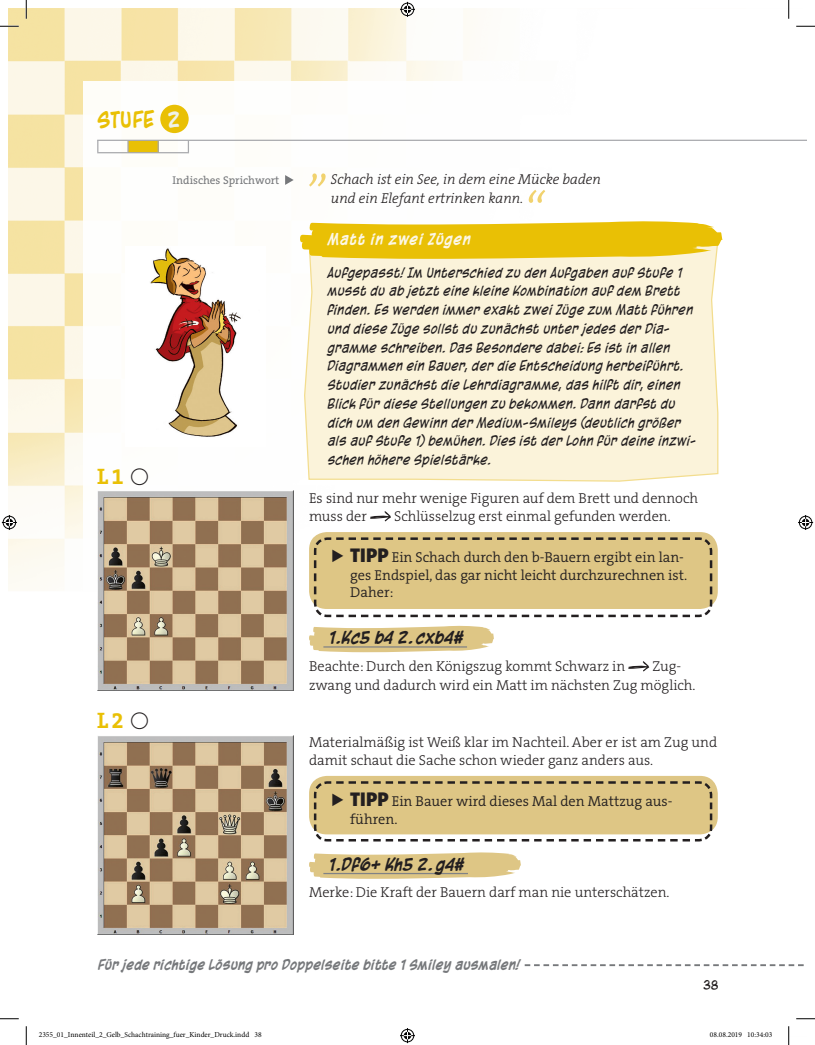
<style>
.page{position:relative;width:815px;height:1045px;background:#fff}
.page>*{position:absolute;margin:0;border:0;box-sizing:border-box;transform-origin:0 0}
.t1{font:700 22.5px "The Serif B W7";color:#e9c005}
.t2{font:700 20.62px "Blambot Casual";letter-spacing:-.005em;color:#e9c005}
.t3{font:italic 700 16.25px "Blambot Casual";color:#231f20}
.t4{font:300 14.38px/18.8px "The Serif B W3";color:#231f20}
.t5{font:300 14.38px/17.2px "The Serif B W4";color:#231f20}
.t6{font:italic 300 14.38px/18.8px "The Serif B W3";color:#231f20}
.t7{font:italic 700 14.38px "Blambot Casual";letter-spacing:.04em;color:#fcf7e5}
.t8{font:italic 13.12px/18.8px "Blambot Casual";letter-spacing:.025em;color:#231f20}
.t9{font:italic 700 13.12px "Blambot Casual";letter-spacing:-.005em;color:#76787b}
.t10{font:12.5px "Blambot Casual";color:#231f20}
.t11{font:11.25px "The Serif B W5 Plain";color:#76787b}
.t12{font:7.5px "Minion Pro";color:#000}
.s1{color:#eff2e8}
.s2{font-family:"The Sans C5";font-weight:900;font-size:20px}
</style>
<div class="page">
<img style="left:9px;top:9px;width:793px;height:627px">
<div style="left:83px;top:81px;width:705px;height:537px;background:#fff"></div>
<div style="left:128px;top:140px;width:30px;height:13px;background:#e9c005"></div>
<svg style="left:127px;top:141px;width:2px;height:11px"></svg>
<svg style="left:157px;top:141px;width:2px;height:11px"></svg>
<hr style="left:97px;top:152px;width:31px;height:1px;background:#a8a9ad">
<hr style="left:128px;top:152px;width:30px;height:1px;background:#a8a9ad">
<hr style="left:158px;top:152px;width:31px;height:1px;background:#a8a9ad">
<img style="left:789px;top:409px;width:17px;height:627px">
<div style="left:789px;top:428px;width:17px;height:537px;background:#fff"></div>
<hr style="left:97px;top:140px;width:709px;height:1px;background:#a8a9ad">
<svg style="left:524px;top:964px;width:282px;height:2px"></svg>
<img style="left:97px;top:491px;width:196px;height:199px">
<img style="left:97px;top:736px;width:196px;height:198px">
<img style="left:150px;top:248px;width:91px;height:189px">
<div style="left:160px;top:105px;width:29px;height:28px;background:#e9c005;border-radius:50%"></div>
<div style="left:304px;top:259px;width:415px;height:223px;background:#fbf3da"></div>
<svg style="left:309px;top:173px;width:17px;height:14px"></svg>
<svg style="left:528px;top:190px;width:17px;height:13px"></svg>
<svg style="left:370px;top:511px;width:21px;height:10px"></svg>
<svg style="left:309px;top:625px;width:185px;height:27px;background:#e1cd97"></svg>
<hr style="left:323px;top:646px;width:144px;height:1px;background:#808285">
<svg style="left:628px;top:661px;width:21px;height:10px"></svg>
<div style="left:309px;top:532px;width:408px;height:77px;background:#dec685;border-radius:18px"></div>
<svg style="left:312px;top:536px;width:401px;height:82px"></svg>
<svg style="left:309px;top:852px;width:212px;height:27px;background:#e2ce97"></svg>
<hr style="left:323px;top:873px;width:145px;height:1px;background:#808285">
<div style="left:309px;top:776px;width:408px;height:58px;background:#dec685;border-radius:18px"></div>
<svg style="left:312px;top:780px;width:401px;height:62px"></svg>
<svg style="left:285px;top:175px;width:8px;height:10px"></svg>
<svg style="left:300px;top:221px;width:422px;height:38px;background:#ebc724"></svg>
<svg style="left:0;top:25px;width:19px;height:2px"></svg>
<svg style="left:796px;top:25px;width:18px;height:2px"></svg>
<svg style="left:0;top:1018px;width:19px;height:1px"></svg>
<svg style="left:796px;top:1018px;width:18px;height:1px"></svg>
<svg style="left:25px;top:0;width:2px;height:19px"></svg>
<svg style="left:25px;top:1026px;width:2px;height:19px"></svg>
<svg style="left:787px;top:0;width:2px;height:19px"></svg>
<svg style="left:788px;top:1026px;width:1px;height:19px"></svg>
<svg style="left:400px;top:2px;width:15px;height:15px"></svg>
<svg style="left:400px;top:1028px;width:15px;height:15px"></svg>
<svg style="left:2px;top:515px;width:15px;height:15px"></svg>
<svg style="left:798px;top:515px;width:14px;height:15px"></svg>
<h2 class="t2" style="left:97px;top:107px;width:84px">STUFE <span class="s1">2</span></h2>
<p class="t11" style="left:172px;top:173px;width:108px">Indisches Sprichwort</p>
<h1 class="t1" style="left:97px;top:461px;width:21px">L1</h1>
<h1 class="t1" style="left:97px;top:705px;width:21px">L2</h1>
<p class="t6" style="left:331px;top:170px;width:271px">Schach ist ein See, in dem eine Mücke baden und ein Elefant ertrinken kann.</p>
<p class="t7" style="left:327px;top:231px;width:145px">Matt in zwei Zügen</p>
<p class="t8" style="left:327px;top:263px;width:370px">Aufgepasst! Im Unterschied zu den Aufgaben auf Stufe 1 musst du ab jetzt eine kleine Kombination auf dem Brett finden. Es werden immer exakt zwei Züge zum Matt führen und diese Züge sollst du zunächst unter jedes der Dia&shy;gramme schreiben. Das Besondere dabei: Es ist in allen Diagrammen ein Bauer, der die Entscheidung herbeiführt.<br>Studier zunächst die Lehrdiagramme, das hilft dir, einen Blick für diese Stellungen zu bekommen. Dann darfst du dich um den Gewinn der Medium-Smileys (deutlich größer als auf Stufe 1) bemühen. Dies ist der Lohn für deine inzwi&shy;schen höhere Spielstärke.</p>
<p class="t4" style="left:309px;top:488px;width:390px">Es sind nur mehr wenige Figuren auf dem Brett und dennoch muss der</p>
<p class="t4" style="left:394px;top:507px;width:278px">Schlüsselzug erst einmal gefunden werden.</p>
<p class="t5" style="left:350px;top:549px;width:338px;text-indent:-21px">▶ <span class="s2">TIPP</span> Ein Schach durch den b-Bauern ergibt ein lan&shy;ges Endspiel, das gar nicht leicht durchzurechnen ist.<br>Daher:</p>
<p class="t3" style="left:328px;top:628px;width:136px">1.Kc5 b4 2.cxb4#</p>
<p class="t4" style="left:309px;top:657px;width:317px">Beachte: Durch den Königszug kommt Schwarz in</p>
<p class="t4" style="left:309px;top:657px;width:388px;text-indent:343px">Zug&shy;zwang und dadurch wird ein Matt im nächsten Zug möglich.</p>
<p class="t4" style="left:309px;top:732px;width:409px">Materialmäßig ist Weiß klar im Nachteil. Aber er ist am Zug und damit schaut die Sache schon wieder ganz anders aus.</p>
<p class="t5" style="left:350px;top:793px;width:323px;text-indent:-21px">▶ <span class="s2">TIPP</span> Ein Bauer wird dieses Mal den Mattzug aus&shy;führen.</p>
<p class="t3" style="left:328px;top:854px;width:137px">1.Df6+ Kh5 2.g4#</p>
<p class="t4" style="left:309px;top:882px;width:362px">Merke: Die Kraft der Bauern darf man nie unterschätzen.</p>
<p class="t9" style="left:97px;top:956px;width:423px">Für jede richtige Lösung pro Doppelseite bitte 1 Smiley ausmalen!</p>
<p class="t10" style="left:702px;top:977px;width:17px">38</p>
<p class="t12" style="left:39px;top:1030px;width:224px">2355_01_Innenteil_2_Gelb_Schachtraining_fuer_Kinder_Druck.indd 38</p>
<p class="t12" style="left:709px;top:1030px;width:64px">08.08.2019 10:34:03</p>
</div>
